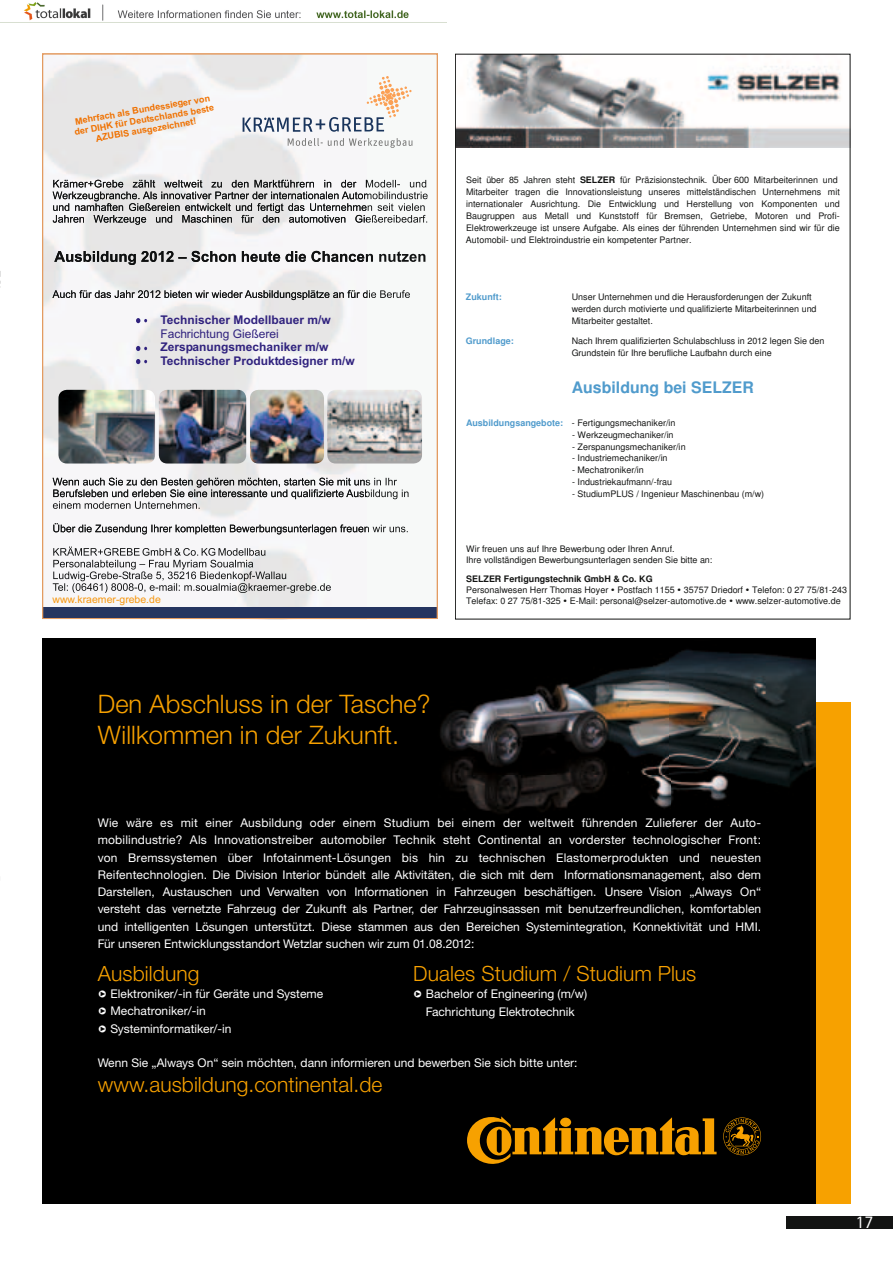
<style>
.page{position:relative;width:893px;height:1263px;background:#fff}
.page>*{position:absolute;margin:0;border:0;box-sizing:border-box;transform-origin:0 0}
.t1{font:300 25.5px/30.6px "Helvetica Neue CE";letter-spacing:.005em;color:#f7a100}
.t2{font:300 21px "Helvetica Neue CE";letter-spacing:.005em;color:#f7a100}
.t3{font:18px "Rotis Sans Serif";color:#fff}
.t4{font:700 15.9px "Helvetica";color:#509bcc}
.t5{font:12px/17.2px "Helvetica Neue CE";color:#fff;text-align:justify}
.t6{font:700 12px/13.4px "Arial";color:#30227e}
.t7{font:12px "Arial";color:#30227e}
.t8{font:10.5px "Arial";color:#f69710}
.t9{font:700 9.15px/10.2px "Arial";color:#f07100}
.t10{font:9px/12px "Helvetica";letter-spacing:.005em;color:#131413}
.t11{font:700 9px "Helvetica";color:#131413}
.t12{font:700 9px "Helvetica";letter-spacing:.005em;color:#509bcc}
.s1{font-weight:700}
.s2{font-family:"Helvetica Neue"}
.s3{font-weight:700;color:#509bcc}
.s4{color:#000}
</style>
<div class="page">
<div style="left:787px;top:1216px;width:106px;height:13px;background:#131413"></div>
<div style="left:43px;top:638px;width:807px;height:565px;background:#000"></div>
<svg style="left:467px;top:1116px;width:250px;height:48px"></svg>
<svg style="left:723px;top:1117px;width:38px;height:38px"></svg>
<img style="left:440px;top:649px;width:376px;height:164px">
<div style="left:816px;top:638px;width:34px;height:565px;background:#f7a100"></div>
<div style="left:816px;top:638px;width:34px;height:64px;background:#fff"></div>
<img style="left:457px;top:56px;width:391px;height:91px">
<svg style="left:45px;top:55px;width:391px;height:553px;fill:#f7f6f8"></svg>
<img style="left:53px;top:523px;width:314px;height:11px">
<img style="left:53px;top:546px;width:213px;height:10px">
<img style="left:53px;top:559px;width:201px;height:11px">
<img style="left:53px;top:571px;width:234px;height:11px">
<img style="left:52px;top:583px;width:279px;height:10px">
<div style="left:43px;top:608px;width:394px;height:10px;background:#253560"></div>
<svg style="left:136px;top:346px;width:11px;height:5px"></svg>
<svg style="left:136px;top:359px;width:11px;height:5px"></svg>
<svg style="left:136px;top:318px;width:11px;height:5px"></svg>
<svg style="left:288px;top:138px;width:124px;height:10px"></svg>
<svg style="left:243px;top:76px;width:169px;height:56px"></svg>
<img style="left:58px;top:390px;width:97px;height:73px">
<img style="left:159px;top:390px;width:87px;height:73px">
<img style="left:250px;top:390px;width:74px;height:73px">
<img style="left:327px;top:390px;width:95px;height:73px">
<img style="left:0;top:2px;width:446px;height:21px">
<svg style="left:139px;top:108px;width:5px;height:5px"></svg>
<svg style="left:97px;top:124px;width:3px;height:7px"></svg>
<svg style="left:154px;top:113px;width:11px;height:8px"></svg>
<svg style="left:178px;top:109px;width:5px;height:8px"></svg>
<svg style="left:196px;top:108px;width:5px;height:6px"></svg>
<p class="t9" style="left:74px;top:116px;width:138px;rotate:-10deg">Mehrfach als B nde i ge von</p>
<p class="t9" style="left:72px;top:117px;width:143px;text-indent:89px;rotate:-10deg">sse r<br>der D HK für Deuts lan s b ste</p>
<p class="t9" style="left:141px;top:125px;width:57px;rotate:-10deg">sez cnt!</p>
<p class="t9" style="left:95px;top:133px;width:97px;rotate:-10deg">AZUBIS au g ei h e</p>
<h3 class="t6" style="left:160px;top:313px;width:172px">Technischer Modellbauer m/w</h3>
<h3 class="t7" style="left:160px;top:327px;width:120px">Fachrichtung Gießerei</h3>
<h3 class="t6" style="left:160px;top:340px;width:196px">Zerspanungsmechaniker m/w<br>Technischer Produktdesigner m/w</h3>
<p class="t8" style="left:52px;top:593px;width:110px">www.kraemer-grebe.de</p>
<h1 class="t1" style="left:98px;top:689px;width:334px">Den Abschluss in der Tasche?<br>Willkommen in der Zukunft.</h1>
<p class="t10" style="left:466px;top:174px;width:375px">Seit über 85 Jahren steht <span class="s1">SELZER</span> für Präzisionstechnik. Über <span class="s2">600</span> Mitarbeiterinnen und Mitarbeiter tragen die Innovationsleistung unseres mittelständischen Unternehmens mit internationaler Ausrichtung. Die Entwicklung und Herstellung von Komponenten und Baugruppen aus Metall und Kunststoff für Bremsen, Getriebe, Motoren und Profi-Elektrowerkzeuge ist unsere Aufgabe. Als eines der führenden Unternehmen sind wir für die Automobil- und Elektroindustrie ein kompetenter Partner.</p>
<p class="t12" style="left:466px;top:293px;width:37px">Zukunft:</p>
<p class="t10" style="left:572px;top:291px;width:246px">Unser Unternehmen und die Herausforderungen der Zukunft werden durch motivierte und qualifizierte Mitarbeiterinnen und<br>Mitarbeiter gestaltet.</p>
<p class="t12" style="left:466px;top:337px;width:49px">Grundlage:</p>
<p class="t10" style="left:572px;top:335px;width:254px">Nach Ihrem qualifizierten Schulabschluss in 2012 legen Sie den<br>Grundstein für Ihre berufliche Laufbahn durch eine</p>
<h3 class="t4" style="left:572px;top:381px;width:184px">Ausbildung bei SELZER</h3>
<p class="t10" style="left:466px;top:416px;width:211px"><span class="s3">Ausbildungsangebote:</span> - Fertigungsmechaniker/in</p>
<p class="t10" style="left:572px;top:428px;width:103px">- Werkzeugmechaniker/in</p>
<p class="t10" style="left:572px;top:440px;width:115px">- Zerspanungsmechaniker/in</p>
<p class="t10" style="left:572px;top:452px;width:97px">- Industriemechaniker/in</p>
<p class="t10" style="left:572px;top:464px;width:73px">- Mechatroniker/in</p>
<p class="t10" style="left:572px;top:476px;width:102px">- Industriekaufmann/-frau</p>
<p class="t10" style="left:572px;top:488px;width:194px">- StudiumPLUS / Ingenieur Maschinenbau (m/w)</p>
<p class="t10" style="left:466px;top:544px;width:248px;line-height:10.9px">Wir freuen uns auf Ihre Bewerbung oder Ihren Anruf.<br>Ihre vollständigen Bewerbungsunterlagen senden Sie bitte an:</p>
<p class="t11" style="left:466px;top:575px;width:188px">SELZER Fertigungstechnik GmbH &amp; Co. KG</p>
<p class="t10" style="left:466px;top:584px;width:383px;line-height:10.9px">Personalwesen Herr Thomas Hoyer Postfach 1155 35757 Driedorf Telefon: 0 27 75/81-243<br>Telefax: 0 27 75/81-325 E-Mail: personal@selzer-automotive.de www.selzer-automotive.de</p>
<p class="t5" style="left:98px;top:814px;width:665px">Wie wäre es mit einer Ausbildung oder einem Studium bei einem der weltweit führenden Zulieferer der Auto&shy;mobilindustrie? Als Innovationstreiber automobiler Technik steht Continental an vorderster technologischer Front: von Bremssystemen über Infotainment-Lösungen bis hin zu technischen Elastomerprodukten und neuesten Reifentechnologien. Die Division Interior bündelt alle Aktivitäten, die sich mit dem Informationsmanagement, also dem Darstellen, Austauschen und Verwalten von Informationen in Fahrzeugen beschäftigen. Unsere Vision „Always On“ versteht das vernetzte Fahrzeug der Zukunft als Partner, der Fahrzeuginsassen mit benutzerfreundlichen, komfortablen und intelligenten Lösungen unterstützt. Diese stammen aus den Bereichen Systemintegration, Konnektivität und HMI.<br>Für unseren Entwicklungsstandort Wetzlar suchen wir zum 01.08.2012:</p>
<h2 class="t2" style="left:98px;top:961px;width:103px">Ausbildung</h2>
<h3 class="t5" style="left:98px;top:985px;width:227px">❑ Elektroniker/-in für Geräte und Systeme</h3>
<h3 class="t5" style="left:98px;top:1003px;width:110px">❑ Mechatroniker/-in</h3>
<h3 class="t5" style="left:98px;top:1020px;width:135px">❑ Systeminformatiker/-in</h3>
<h2 class="t2" style="left:413px;top:961px;width:284px">Duales Studium / Studium Plus</h2>
<h3 class="t5" style="left:413px;top:986px;width:175px">❑ Bachelor of Engineering (m/w)</h3>
<h3 class="t5" style="left:413px;top:1003px;width:163px"><span class="s4">❑</span> Fachrichtung Elektrotechnik</h3>
<h3 class="t5" style="left:98px;top:1054px;width:481px">Wenn Sie „Always On“ sein möchten, dann informieren und bewerben Sie sich bitte unter:</h3>
<h2 class="t2" style="left:98px;top:1072px;width:286px">www.ausbildung.continental.de</h2>
<h3 class="t3" style="left:855px;top:1211px;width:19px">17</h3>
</div>
